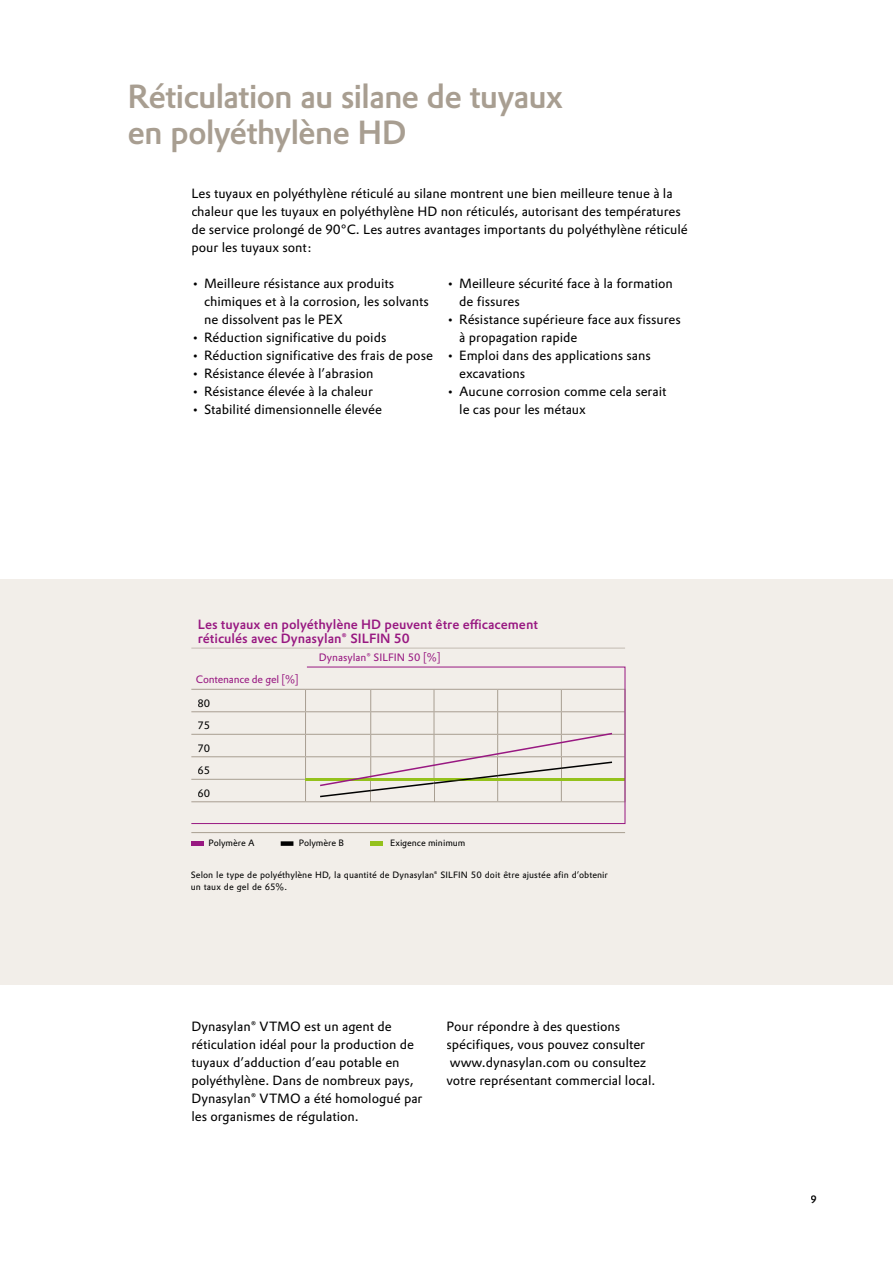
<style>
.page{position:relative;width:893px;height:1263px;background:#fff}
.page>*{position:absolute;margin:0;border:0;box-sizing:border-box;transform-origin:0 0}
.t1{font:500 32.7px/36px "Evonik Prokyon";letter-spacing:-.03em;color:#a89e91}
.t2{font:13.2px/18px "Evonik Prokyon";color:#000}
.t3{font:500 13.2px/13.5px "Evonik Prokyon";color:#981881}
.t4{font:10.5px "Evonik Prokyon";letter-spacing:-.005em;color:#981881}
.t5{font:10.5px/22.5px "Evonik Prokyon";color:#000;text-align:justify}
.t6{font:500 10.5px "Evonik Prokyon";color:#000}
.t7{font:9px/12px "Evonik Prokyon";letter-spacing:.005em;color:#000}
</style>
<div class="page">
<div style="left:0;top:580px;width:893px;height:405px;background:#f2eee9"></div>
<hr style="left:191px;top:832px;width:434px;height:1px;background:#a89e91">
<hr style="left:191px;top:648px;width:434px;height:1px;background:#c3bbb2">
<div style="left:191px;top:841px;width:13px;height:5px;background:#981881"></div>
<svg style="left:281px;top:841px;width:12px;height:5px"></svg>
<div style="left:370px;top:841px;width:13px;height:5px;background:#94c11c"></div>
<svg style="left:191px;top:666px;width:435px;height:158px"></svg>
<h1 class="t1" style="left:128px;top:76px;width:437px">Réticulation au silane de tuyaux en polyéthylène HD</h1>
<p class="t2" style="left:191px;top:184px;width:498px">Les tuyaux en polyéthylène réticulé au silane montrent une bien meilleure tenue à la chaleur que les tuyaux en polyéthylène HD non réticulés, autorisant des températures de service prolongé de 90°C. Les autres avantages importants du polyéthylène réticulé pour les tuyaux sont:</p>
<p class="t2" style="left:204px;top:274px;width:226px;text-indent:-13px">• Meilleure résistance aux produits chimiques et à la corrosion, les solvants ne dissolvent pas le PEX</p>
<p class="t2" style="left:191px;top:328px;width:197px">• Réduction significative du poids</p>
<p class="t2" style="left:191px;top:346px;width:243px">• Réduction significative des frais de pose</p>
<p class="t2" style="left:191px;top:364px;width:184px">• Résistance élevée à l’abrasion</p>
<p class="t2" style="left:191px;top:382px;width:183px">• Résistance élevée à la chaleur</p>
<p class="t2" style="left:191px;top:400px;width:192px">• Stabilité dimensionnelle élevée</p>
<p class="t2" style="left:459px;top:274px;width:215px;text-indent:-13px">• Meilleure sécurité face à la formation de fissures</p>
<p class="t2" style="left:459px;top:310px;width:223px;text-indent:-13px">• Résistance supérieure face aux fissures à propagation rapide</p>
<p class="t2" style="left:459px;top:346px;width:193px;text-indent:-13px">• Emploi dans des applications sans excavations</p>
<p class="t2" style="left:459px;top:382px;width:209px;text-indent:-13px">• Aucune corrosion comme cela serait le cas pour les métaux</p>
<p class="t3" style="left:198px;top:617px;width:342px">Les tuyaux en polyéthylène HD peuvent être efficacement réticulés avec Dynasylan® SILFIN 50</p>
<p class="t4" style="left:319px;top:649px;width:123px">Dynasylan® SILFIN 50 [%]</p>
<p class="t4" style="left:196px;top:671px;width:104px">Contenance de gel [%]</p>
<p class="t5" style="left:197px;top:691px;width:14px">80<br>75<br>70<br>65<br>60</p>
<p class="t7" style="left:208px;top:836px;width:48px">Polymère A</p>
<p class="t7" style="left:299px;top:836px;width:47px">Polymère B</p>
<p class="t7" style="left:390px;top:836px;width:77px">Exigence minimum</p>
<p class="t7" style="left:191px;top:868px;width:419px">Selon le type de polyéthylène HD, la quantité de Dynasylan® SILFIN 50 doit être ajustée afin d’obtenir un taux de gel de 65%.</p>
<p class="t2" style="left:191px;top:1016px;width:233px">Dynasylan® VTMO est un agent de réticulation idéal pour la production de tuyaux d’adduction d’eau potable en polyéthylène. Dans de nombreux pays, Dynasylan® VTMO a été homologué par les organismes de régulation.</p>
<p class="t2" style="left:446px;top:1016px;width:210px">Pour répondre à des questions spécifiques, vous pouvez consulter www.dynasylan.com ou consultez votre représentant commercial local.</p>
<p class="t6" style="left:811px;top:1191px;width:8px">9</p>
</div>
